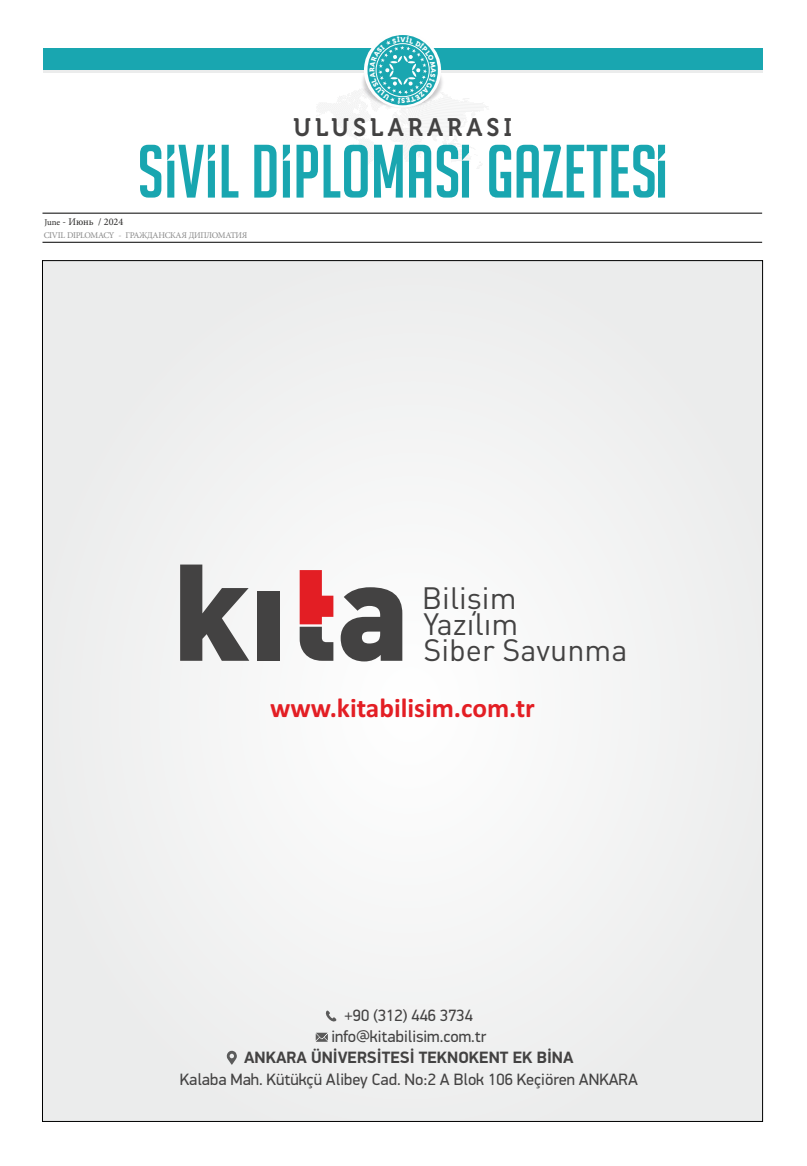
<style>
.page{position:relative;width:807px;height:1166px;background:#fff}
.page>*{position:absolute;margin:0;border:0;box-sizing:border-box;transform-origin:0 0}
.t1{font:900 135.19px "DIN Pro";color:#434242}
.t2{font:30.54px/26px "DIN Pro";color:#434242}
.t3{font:700 27.21px "Calibri";color:#e31e24}
.t4{font:25.2px "Museo 700";letter-spacing:.17em;color:#434242;scale:.94 1}
.t5{font:16.45px/21.3px "PF Din Display Pro";color:#434242;text-align:center}
.t6{font:700 16.45px "PF Din Display Pro";color:#434242}
.t7{font:10.15px "Minion Pro";color:#2b2a29}
.t8{font:8.75px "Minion Pro";letter-spacing:-.04em;color:#898989}
.s1{font-size:8.75px}
</style>
<div class="page">
<div style="left:42px;top:261px;width:720px;height:860px;background:#f0f1f1"></div>
<svg style="left:299px;top:570px;width:34px;height:91px"></svg>
<svg style="left:325px;top:1010px;width:11px;height:12px"></svg>
<svg style="left:315px;top:1033px;width:13px;height:9px"></svg>
<svg style="left:226px;top:1050px;width:11px;height:15px"></svg>
<div style="left:43px;top:63px;width:718px;height:10px;background:#ebecec"></div>
<div style="left:43px;top:49px;width:718px;height:21px;background:#19a6b0"></div>
<hr style="left:42px;top:213px;width:719px;height:1px;background:#000">
<hr style="left:42px;top:242px;width:719px;height:1px;background:#000">
<svg style="left:140px;top:36px;width:524px;height:162px"></svg>
<p class="t7" style="left:44px;top:217px;width:80px"><span class="s1">June</span> - Июнь / 2024</p>
<p class="t8" style="left:44px;top:231px;width:205px">CIVIL DIPLOMACY - ГРАЖДАНСКАЯ ДИПЛОМАТИЯ</p>
<h3 class="t4" style="left:293px;top:117px;width:233px">ULUSLARARASI</h3>
<h1 class="t1" style="left:172px;top:557px;width:239px">kı a</h1>
<h2 class="t2" style="left:421px;top:588px;width:207px">Bilişim<br>Yazılım<br>Siber Savunma</h2>
<h3 class="t3" style="left:270px;top:697px;width:266px">www.kitabilisim.com.tr</h3>
<p class="t5" style="left:331px;top:1006px;width:156px">+90 (312) 446 3734 info@kitabilisim.com.tr</p>
<p class="t6" style="left:244px;top:1051px;width:331px">ANKARA ÜNİVERSİTESİ TEKNOKENT EK BİNA</p>
<p class="t5" style="left:180px;top:1070px;width:459px">Kalaba Mah. Kütükçü Alibey Cad. No:2 A Blok 106 Keçiören ANKARA</p>
</div>
